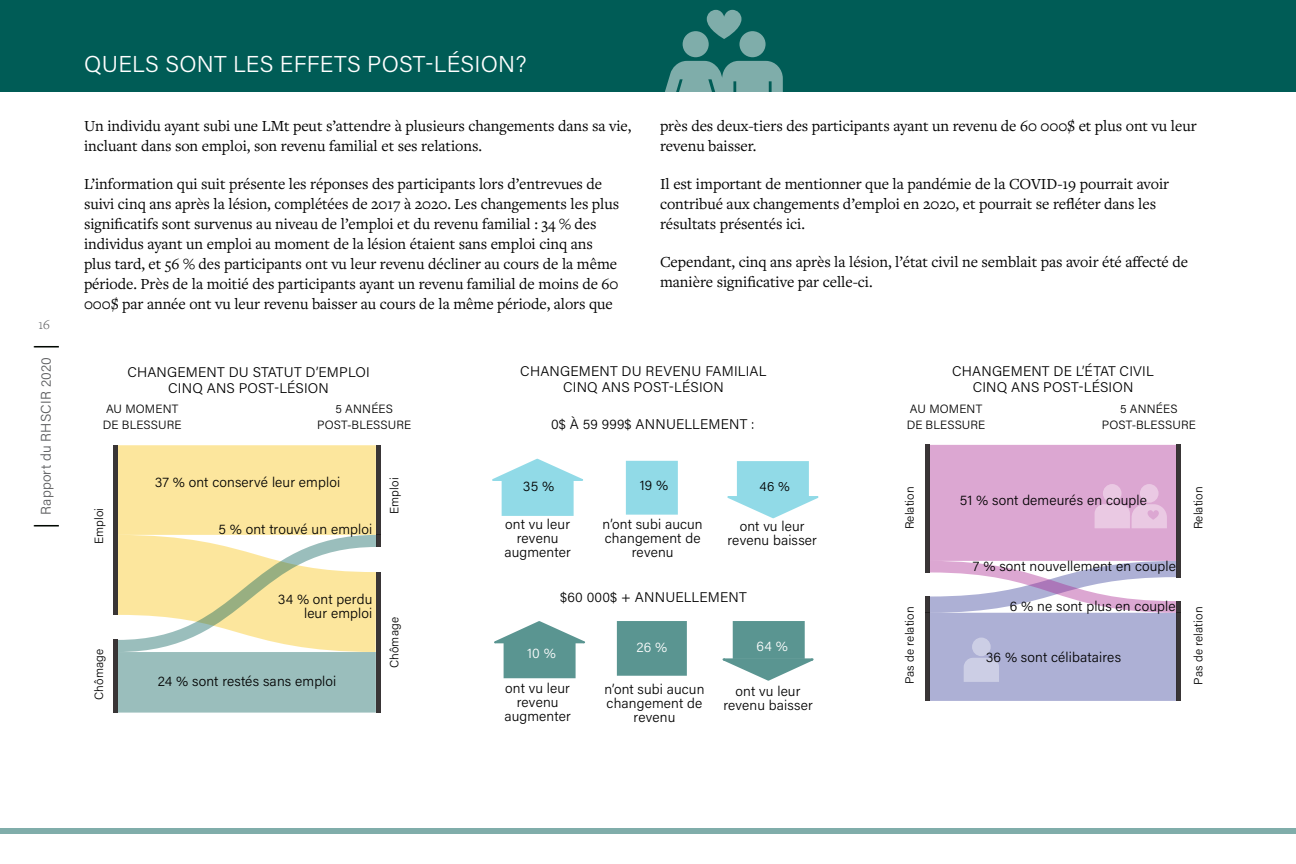
<style>
.page{position:relative;width:1296px;height:864px;background:#fff}
.page>*{position:absolute;margin:0;border:0;box-sizing:border-box;transform-origin:0 0}
.t1{font:300 23px "Acumin Pro";letter-spacing:.01em;color:#fff}
.t2{font:16px/20px "Freight Text Pro";letter-spacing:-.005em;color:#000}
.t3{font:300 14px/14px "Acumin Pro";letter-spacing:.01em;color:#000;text-align:center}
.t4{font:300 14px "Acumin Pro";letter-spacing:.015em;color:#58595b}
.t5{font:300 14px "Acumin Pro";color:#fff}
.t6{font:300 14px "Freight Text Pro";color:#58595b}
.t7{font:300 13.6px "Acumin Pro";color:#000}
.t8{font:300 12px/16px "Acumin Pro";letter-spacing:.01em;color:#000}
.s1{font-size:24px;color:#000700}
</style>
<div class="page">
<div style="left:0;top:0;width:1296px;height:91px;background:#005c56"></div>
<div style="left:683px;top:31px;width:26px;height:26px;background:#7fadaa;border-radius:50%"></div>
<div style="left:739px;top:31px;width:27px;height:26px;background:#7fadaa;border-radius:50%"></div>
<svg style="left:657px;top:61px;width:126px;height:31px"></svg>
<svg style="left:707px;top:10px;width:34px;height:29px"></svg>
<div style="left:0;top:828px;width:1296px;height:6px;background:#80adaa"></div>
<div style="left:929px;top:445px;width:248px;height:116px;background:#dca7d2"></div>
<div style="left:929px;top:613px;width:248px;height:88px;background:#adb0d5"></div>
<svg style="left:925px;top:553px;width:256px;height:68px"></svg>
<hr style="left:925px;top:445px;width:4px;height:116px;background:#393536">
<hr style="left:1177px;top:445px;width:4px;height:116px;background:#393536">
<hr style="left:925px;top:613px;width:4px;height:88px;background:#393536">
<hr style="left:1177px;top:613px;width:4px;height:88px;background:#393536">
<hr style="left:925px;top:597px;width:4px;height:16px;background:#231f20;opacity:.9">
<hr style="left:1177px;top:601px;width:4px;height:12px;background:#231f20;opacity:.9">
<hr style="left:1177px;top:561px;width:4px;height:16px;background:#393536">
<hr style="left:925px;top:561px;width:4px;height:11px;background:#393536">
<svg style="left:1140px;top:484px;width:19px;height:19px"></svg>
<svg style="left:1095px;top:504px;width:72px;height:24px;background:#e8c4e0"></svg>
<div style="left:1103px;top:484px;width:19px;height:19px;background:#eac9e3;border-radius:50%"></div>
<svg style="left:964px;top:658px;width:35px;height:24px"></svg>
<div style="left:972px;top:638px;width:19px;height:18px;background:#cccee5;border-radius:50%"></div>
<div style="left:118px;top:445px;width:258px;height:90px;background:#fce69d"></div>
<div style="left:118px;top:652px;width:258px;height:61px;background:#9abebc"></div>
<svg style="left:113px;top:529px;width:263px;height:129px"></svg>
<div style="left:113px;top:445px;width:5px;height:90px;background:#393536"></div>
<div style="left:376px;top:445px;width:5px;height:90px;background:#393536"></div>
<div style="left:113px;top:652px;width:5px;height:61px;background:#393536"></div>
<div style="left:376px;top:652px;width:5px;height:61px;background:#393536"></div>
<div style="left:113px;top:640px;width:5px;height:12px;background:#393536"></div>
<div style="left:113px;top:535px;width:5px;height:80px;background:#393536"></div>
<div style="left:376px;top:535px;width:5px;height:12px;background:#393536"></div>
<div style="left:376px;top:572px;width:5px;height:80px;background:#393536"></div>
<div style="left:626px;top:461px;width:52px;height:54px;background:#91dae7"></div>
<div style="left:617px;top:621px;width:70px;height:55px;background:#5a9591"></div>
<div style="left:733px;top:621px;width:72px;height:38px;background:#5a9591"></div>
<svg style="left:722px;top:657px;width:92px;height:24px"></svg>
<div style="left:504px;top:640px;width:72px;height:38px;background:#5a9591"></div>
<svg style="left:494px;top:621px;width:91px;height:24px"></svg>
<div style="left:502px;top:478px;width:72px;height:38px;background:#91dae7"></div>
<svg style="left:492px;top:458px;width:91px;height:25px"></svg>
<svg style="left:727px;top:496px;width:92px;height:23px"></svg>
<div style="left:737px;top:461px;width:72px;height:38px;background:#91dae7"></div>
<p class="t6" style="left:38px;top:315px;width:13px">16</p>
<p class="t4" style="left:36px;top:529px;width:187px;rotate:-90deg"><span class="s1">|</span> Rapport du RHSCIR 2020 <span class="s1">|</span></p>
<h1 class="t1" style="left:84px;top:48px;width:444px">QUELS SONT LES EFFETS POST-LÉSION?</h1>
<p class="t2" style="left:84px;top:115px;width:549px">Un individu ayant subi une LMt peut s’attendre à plusieurs changements dans sa vie, incluant dans son emploi, son revenu familial et ses relations.</p>
<p class="t2" style="left:84px;top:173px;width:537px">L’information qui suit présente les réponses des participants lors d’entrevues de suivi cinq ans après la lésion, complétées de 2017 à 2020. Les changements les plus significatifs sont survenus au niveau de l’emploi et du revenu familial : 34 % des individus ayant un emploi au moment de la lésion étaient sans emploi cinq ans plus tard, et 56 % des participants ont vu leur revenu décliner au cours de la même période. Près de la moitié des participants ayant un revenu familial de moins de 60<br>000$ par année ont vu leur revenu baisser au cours de la même période, alors que</p>
<p class="t2" style="left:660px;top:115px;width:538px">près des deux-tiers des participants ayant un revenu de 60 000$ et plus ont vu leur revenu baisser.</p>
<p class="t2" style="left:660px;top:173px;width:511px">Il est important de mentionner que la pandémie de la COVID-19 pourrait avoir contribué aux changements d’emploi en 2020, et pourrait se refléter dans les résultats présentés ici.</p>
<p class="t2" style="left:660px;top:251px;width:530px">Cependant, cinq ans après la lésion, l’état civil ne semblait pas avoir été affecté de manière significative par celle-ci.</p>
<p class="t3" style="left:127px;top:363px;width:244px;line-height:16px">CHANGEMENT DU STATUT D’EMPLOI<br>CINQ ANS POST-LÉSION</p>
<p class="t8" style="left:103px;top:401px;width:80px">AU MOMENT<br>DE BLESSURE</p>
<p class="t8" style="left:317px;top:401px;width:96px;text-align:center">5 ANNÉES<br>POST-BLESSURE</p>
<p class="t3" style="left:520px;top:363px;width:248px;line-height:16px">CHANGEMENT DU REVENU FAMILIAL<br>CINQ ANS POST-LÉSION</p>
<p class="t3" style="left:551px;top:417px;width:205px">0$ À 59 999$ ANNUELLEMENT :</p>
<p class="t3" style="left:952px;top:363px;width:203px;line-height:16px">CHANGEMENT DE L’ÉTAT CIVIL<br>CINQ ANS POST-LÉSION</p>
<p class="t8" style="left:907px;top:401px;width:80px">AU MOMENT<br>DE BLESSURE</p>
<p class="t8" style="left:1102px;top:401px;width:96px;text-align:center">5 ANNÉES<br>POST-BLESSURE</p>
<p class="t8" style="left:91px;top:544px;width:38px;rotate:-90deg">Emploi</p>
<p class="t3" style="left:155px;top:474px;width:187px">37 % ont conservé leur emploi</p>
<p class="t3" style="left:218px;top:522px;width:155px">5 % ont trouvé un emploi</p>
<p class="t8" style="left:386px;top:514px;width:38px;rotate:-90deg">Emploi</p>
<p class="t3" style="left:640px;top:477px;width:30px">19 %</p>
<p class="t3" style="left:523px;top:478px;width:33px">35 %</p>
<p class="t7" style="left:760px;top:477px;width:32px">46 %</p>
<p class="t3" style="left:504px;top:516px;width:68px">ont vu leur revenu augmenter</p>
<p class="t3" style="left:603px;top:516px;width:102px">n’ont subi aucun changement de revenu</p>
<p class="t3" style="left:727px;top:518px;width:91px">ont vu leur revenu baisser</p>
<p class="t8" style="left:901px;top:529px;width:44px;rotate:-90deg">Relation</p>
<p class="t3" style="left:960px;top:492px;width:189px">51 % sont demeurés en couple</p>
<p class="t3" style="left:973px;top:559px;width:205px">7 % sont nouvellement en couple</p>
<p class="t8" style="left:1190px;top:529px;width:44px;rotate:-90deg">Relation</p>
<p class="t8" style="left:91px;top:700px;width:52px;rotate:-90deg">Chômage</p>
<p class="t3" style="left:278px;top:591px;width:96px;text-align:right">34 % ont perdu leur emploi</p>
<p class="t3" style="left:158px;top:674px;width:180px">24 % sont restés sans emploi</p>
<p class="t8" style="left:386px;top:668px;width:52px;rotate:-90deg">Chômage</p>
<p class="t3" style="left:560px;top:589px;width:188px">$60 000$ + ANNUELLEMENT</p>
<p class="t5" style="left:527px;top:643px;width:30px">10 %</p>
<p class="t5" style="left:637px;top:637px;width:32px">26 %</p>
<p class="t5" style="left:757px;top:637px;width:33px">64 %</p>
<p class="t3" style="left:504px;top:680px;width:68px">ont vu leur revenu augmenter</p>
<p class="t3" style="left:604px;top:681px;width:102px">n’ont subi aucun changement de revenu</p>
<p class="t3" style="left:723px;top:684px;width:91px">ont vu leur revenu baisser</p>
<p class="t8" style="left:901px;top:684px;width:79px;rotate:-90deg">Pas de relation</p>
<p class="t3" style="left:1010px;top:598px;width:167px">6 % ne sont plus en couple</p>
<p class="t3" style="left:986px;top:649px;width:137px">36 % sont célibataires</p>
<p class="t8" style="left:1190px;top:685px;width:79px;rotate:-90deg">Pas de relation</p>
</div>
